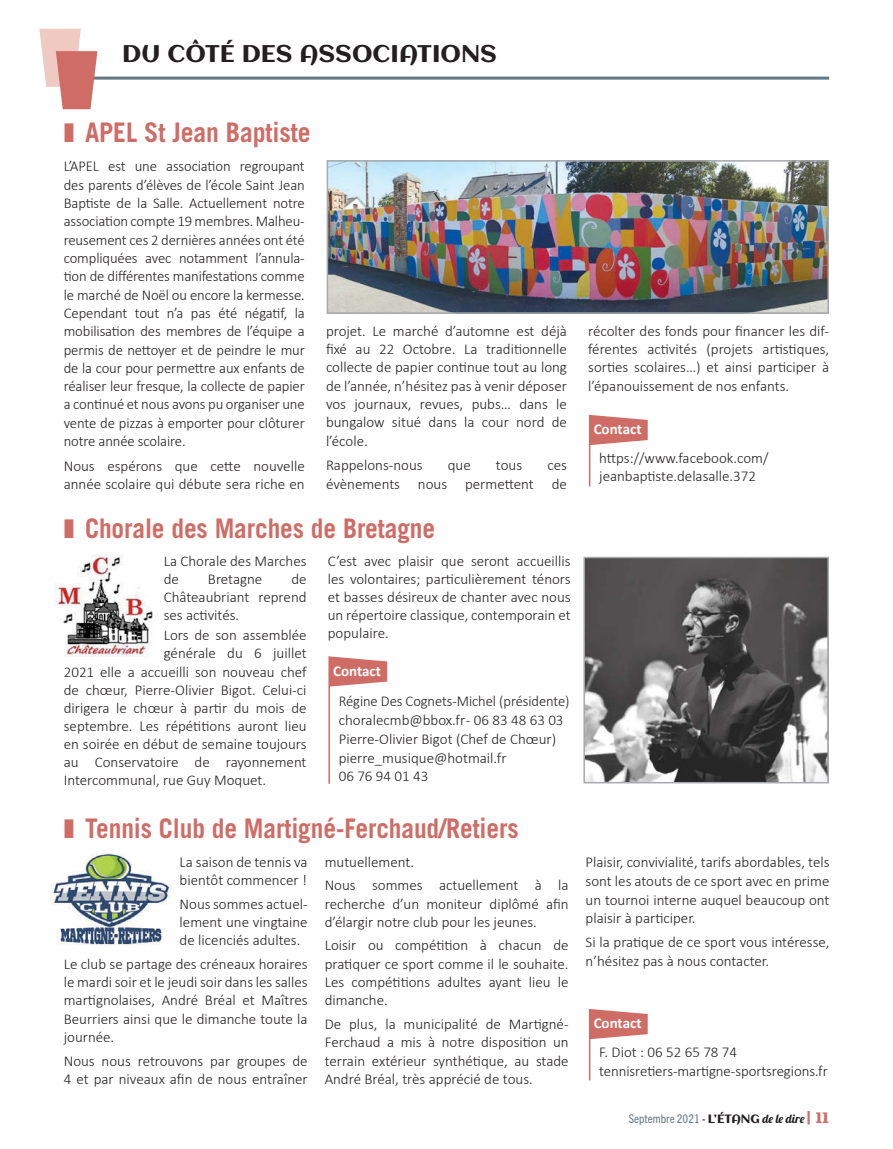
<style>
.page{position:relative;width:893px;height:1149px;background:#fff}
.page>*{position:absolute;margin:0;border:0;box-sizing:border-box;transform-origin:0 0}
.t1{font:700 27px "Trade Gothic";letter-spacing:-.005em;color:#cf6c65;scale:.94 1}
.t2{font:700 27px "Trade Gothic";letter-spacing:-.005em;color:#cf6c65;scale:.95 1}
.t3{font:24px "Aclonica";color:#231f20}
.texte{font:300 15px/18.3px "Calibri";color:#231f20;text-align:justify}
.sous_titre{font:700 15px "Calibri";color:#fff}
.t4{font:condensed 12px "Trade Gothic Next LT Pro";color:#647883}
.s1{color:#231f20}
.s2{font-family:"Aclonica";font-stretch:normal;color:#231f20}
.s3{font-family:"Lobster 1.4";font-stretch:normal;color:#231f20}
.s4{font-family:"Aclonica";font-stretch:normal;font-size:15px;color:#cf6c65}
</style>
<div class="page">
<hr style="left:85px;top:77px;width:744px;height:3px;background:#647883">
<svg style="left:39px;top:29px;width:58px;height:80px"></svg>
<img style="left:330px;top:163px;width:496px;height:148px">
<div style="left:327px;top:160px;width:502px;height:154px;border:2px solid #a7a9ac"></div>
<img style="left:586px;top:559px;width:240px;height:221px">
<div style="left:583px;top:556px;width:246px;height:227px;border:2px solid #a7a9ac"></div>
<img style="left:54px;top:554px;width:99px;height:102px">
<img style="left:51px;top:853px;width:120px;height:93px">
<svg style="left:330px;top:656px;width:57px;height:30px;background:#d6837e"></svg>
<hr style="left:328px;top:656px;width:2px;height:127px;background:#cf6c65">
<svg style="left:590px;top:415px;width:58px;height:30px;background:#d6847e"></svg>
<hr style="left:589px;top:415px;width:1px;height:71px;background:#cf6c65">
<svg style="left:590px;top:1009px;width:58px;height:29px;background:#d5807a"></svg>
<hr style="left:589px;top:1008px;width:1px;height:72px;background:#cf6c65">
<h2 class="t3" style="left:122px;top:37px;width:376px">DU CÔTÉ DES ASSOCIATIONS</h2>
<p class="t2" style="left:64px;top:116px;width:261px">❚ APEL St Jean Baptiste</p>
<p class="texte" style="left:64px;top:157px;width:242px">L’APEL est une association regroupant des parents d’élèves de l’école Saint Jean Baptiste de la Salle. Actuellement notre association compte 19 membres. Malheu&shy;reusement ces 2 dernières années ont été compliquées avec notamment l’annula&shy;tion de différentes manifestations comme le marché de Noël ou encore la kermesse.<br>Cependant tout n’a pas été négatif, la mobilisation des membres de l’équipe a permis de nettoyer et de peindre le mur de la cour pour permettre aux enfants de réaliser leur fresque, la collecte de papier a continué et nous avons pu organiser une vente de pizzas à emporter pour clôturer notre année scolaire.</p>
<p class="texte" style="left:64px;top:456px;width:242px">Nous espérons que cette nouvelle année scolaire qui débute sera riche en</p>
<p class="texte" style="left:326px;top:321px;width:242px">projet. Le marché d’automne est déjà fixé au 22 Octobre. La traditionnelle collecte de papier continue tout au long de l’année, n’hésitez pas à venir déposer vos journaux, revues, pubs… dans le bungalow situé dans la cour nord de l’école.</p>
<p class="texte" style="left:326px;top:456px;width:98px">Rappelons-nous</p>
<p class="texte" style="left:448px;top:456px;width:25px">que</p>
<p class="texte" style="left:496px;top:456px;width:28px">tous</p>
<p class="texte" style="left:326px;top:456px;width:242px;text-align:right">ces<br>évènements nous permettent de</p>
<p class="t1" style="left:64px;top:511px;width:397px">❚ Chorale des Marches de Bretagne</p>
<p class="texte" style="left:164px;top:552px;width:144px">La Chorale des Marches de</p>
<p class="texte" style="left:328px;top:552px;width:244px">C’est avec plaisir que seront accueillis les volontaires; particulièrement ténors et basses désireux de chanter avec nous un répertoire classique, contemporain et populaire.</p>
<p class="texte" style="left:164px;top:570px;width:144px;text-indent:128px">de Châteaubriant reprend ses activités.</p>
<p class="texte" style="left:164px;top:626px;width:144px">Lors de son assemblée</p>
<p class="texte" style="left:164px;top:644px;width:144px">générale du 6 juillet</p>
<p class="texte" style="left:64px;top:662px;width:244px">2021 elle a accueilli son nouveau chef</p>
<p class="texte" style="left:64px;top:680px;width:244px">de chœur, Pierre-Olivier Bigot. Celui-ci</p>
<p class="texte" style="left:64px;top:698px;width:244px">dirigera le chœur à partir du mois de</p>
<p class="texte" style="left:64px;top:716px;width:244px">septembre. Les répétitions auront lieu</p>
<p class="texte" style="left:64px;top:734px;width:244px">en soirée en début de semaine toujours</p>
<p class="texte" style="left:64px;top:752px;width:244px">au Conservatoire de rayonnement</p>
<p class="texte" style="left:64px;top:770px;width:204px">Intercommunal, rue Guy Moquet.</p>
<p class="texte" style="left:208px;top:570px;width:56px">Bretagne</p>
<p class="sous_titre" style="left:333px;top:661px;width:49px">Contact</p>
<p class="texte" style="left:339px;top:691px;width:232px;line-height:18.8px">Régine Des Cognets-Michel (présidente) choralecmb@bbox.fr - 06 83 48 63 03</p>
<p class="texte" style="left:339px;top:729px;width:219px;line-height:18.8px;text-align:left">Pierre-Olivier Bigot (Chef de Chœur) pierre_musique@hotmail.fr<br>06 76 94 01 43</p>
<p class="t1" style="left:64px;top:811px;width:485px">❚ Tennis Club de Martigné-Ferchaud/Retiers</p>
<p class="texte" style="left:180px;top:852px;width:130px">La saison de tennis va bientôt commencer !</p>
<p class="texte" style="left:180px;top:894px;width:130px">Nous sommes actuel&shy;lement une vingtaine de licenciés adultes.</p>
<p class="texte" style="left:64px;top:954px;width:245px">Le club se partage des créneaux horaires le mardi soir et le jeudi soir dans les salles martignolaises, André Bréal et Maîtres Beurriers ainsi que le dimanche toute la journée.</p>
<p class="texte" style="left:64px;top:1051px;width:245px">Nous nous retrouvons par groupes de<br>4 et par niveaux afin de nous entraîner</p>
<p class="texte" style="left:325px;top:852px;width:91px">mutuellement.</p>
<p class="texte" style="left:325px;top:875px;width:245px">Nous sommes actuellement à la recherche d’un moniteur diplômé afin d’élargir notre club pour les jeunes.</p>
<p class="texte" style="left:325px;top:935px;width:245px">Loisir ou compétition à chacun de pratiquer ce sport comme il le souhaite.<br>Les compétitions adultes ayant lieu le dimanche.</p>
<p class="texte" style="left:325px;top:1014px;width:245px">De plus, la municipalité de Martigné-Ferchaud a mis à notre disposition un terrain extérieur synthétique, au stade André Bréal, très apprécié de tous.</p>
<p class="texte" style="left:588px;top:321px;width:242px">récolter des fonds pour financer les dif&shy;férentes activités (projets artistiques, sorties scolaires…) et ainsi participer à l’épanouissement de nos enfants.</p>
<p class="sous_titre" style="left:594px;top:420px;width:49px">Contact</p>
<p class="texte" style="left:599px;top:448px;width:171px;line-height:18.8px">https://www.facebook.com/ jeanbaptiste.delasalle.372</p>
<p class="texte" style="left:586px;top:852px;width:245px;line-height:18.8px">Plaisir, convivialité, tarifs abordables, tels sont les atouts de ce sport avec en prime un tournoi interne auquel beaucoup ont plaisir à participer.</p>
<p class="texte" style="left:586px;top:932px;width:245px;line-height:18.8px">Si la pratique de ce sport vous intéresse, n’hésitez pas à nous contacter.</p>
<p class="sous_titre" style="left:594px;top:1013px;width:49px">Contact</p>
<p class="texte" style="left:599px;top:1042px;width:139px">F. Diot : 06 52 65 78 74</p>
<p class="texte" style="left:599px;top:1060px;width:230px">tennisretiers-martigne-sportsregions.fr</p>
<p class="t4" style="left:629px;top:1110px;width:202px">Septembre 2021 <span class="s1">-</span> <span class="s2">L’ÉTANG</span> <span class="s3">de le dire</span> <span class="s4">| 11</span></p>
</div>
